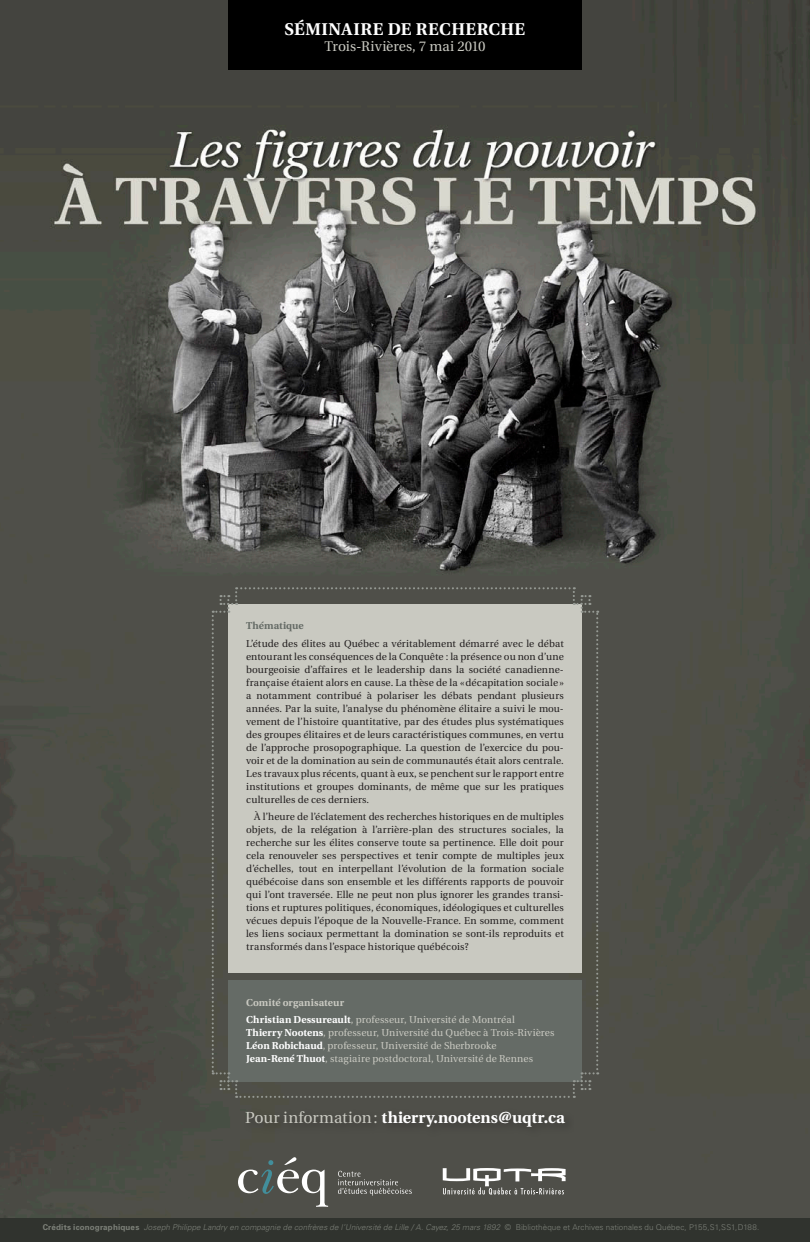
<style>
.page{position:relative;width:810px;height:1242px;background:#fff}
.page>*{position:absolute;margin:0;border:0;box-sizing:border-box;transform-origin:0 0}
.t1{font:700 17px "Utopia";letter-spacing:.2em;color:#fff}
.t2{font:700 16px "Utopia";letter-spacing:-.005em;color:#fff}
.t3{font:14px "Utopia";color:#c9c9c1}
.t4{font:10px/13px "Utopia";letter-spacing:.01em;color:#231f20;text-align:justify}
.t5{font:10px/13px "Utopia";letter-spacing:.01em;color:#c9c9c1}
.t6{font:700 10px "Utopia";color:#656b66}
.t7{font:italic 300 8px "Univers";letter-spacing:.01em;color:#7c8078}
.s1{font-weight:700}
.s2{font-weight:700;color:#fff}
.s3{font-weight:400;color:#c9c9c1}
.s4{font-weight:700;font-style:normal}
.s5{font-style:normal}
</style>
<div class="page">
<img style="left:0;top:0;width:810px;height:1218px">
<div style="left:228px;top:0;width:354px;height:69px;background:#000"></div>
<div style="left:0;top:1218px;width:810px;height:24px;background:#30332e"></div>
<div style="left:241px;top:1107px;width:333px;height:30px;background:#4c4c46"></div>
<svg style="left:238px;top:1157px;width:90px;height:50px;background:#686b66"></svg>
<svg style="left:338px;top:1171px;width:74px;height:25px;background:#63635e"></svg>
<svg style="left:443px;top:1168px;width:123px;height:27px;background:#7f7f7b"></svg>
<svg style="left:212px;top:587px;width:386px;height:511px;background:#a4a59e"></svg>
<h1 class="t1" style="left:285px;top:19px;width:242px">Séminaire de recherche</h1>
<h3 class="t3" style="left:325px;top:39px;width:162px">Trois-Rivières, 7 mai 2010</h3>
<p class="t6" style="left:246px;top:620px;width:59px">Thématique</p>
<p class="t4" style="left:246px;top:637px;width:319px">L’étude des élites au Québec a véritablement démarré avec le débat entourant les conséquences de la Conquête : la présence ou non d’une bourgeoisie d’affaires et le leadership dans la société canadienne&shy;française étaient alors en cause. La thèse de la «décapitation sociale» a notamment contribué à polariser les débats pendant plusieurs années. Par la suite, l’analyse du phénomène élitaire a suivi le mou&shy;vement de l’histoire quantitative, par des études plus systématiques des groupes élitaires et de leurs caractéristiques communes, en vertu de l’approche prosopographique. La question de l’exercice du pou&shy;voir et de la domination au sein de communautés était alors centrale.<br>Les travaux plus récents, quant à eux, se penchent sur le rapport entre institutions et groupes dominants, de même que sur les pratiques culturelles de ces derniers.</p>
<p class="t4" style="left:246px;top:811px;width:319px;text-indent:8px">À l’heure de l’éclatement des recherches historiques en de multiples objets, de la relégation à l’arrière-plan des structures sociales, la recherche sur les élites conserve toute sa pertinence. Elle doit pour cela renouveler ses perspectives et tenir compte de multiples jeux d’échelles, tout en interpellant l’évolution de la formation sociale québécoise dans son ensemble et les différents rapports de pouvoir qui l’ont traversée. Elle ne peut non plus ignorer les grandes transi&shy;tions et ruptures politiques, économiques, idéologiques et culturelles vécues depuis l’époque de la Nouvelle-France. En somme, comment les liens sociaux permettant la domination se sont-ils reproduits et transformés dans l’espace historique québécois?</p>
<p class="t5" style="left:246px;top:994px;width:270px;line-height:17.5px"><span class="s1">Comité organisateur<br></span><span class="s2">Christian Dessureault</span>, professeur, Université de Montréal</p>
<p class="t5" style="left:246px;top:1026px;width:310px"><span class="s2">Thierry Nootens</span>, professeur, Université du Québec à Trois-Rivières<br><span class="s2">Léon Robichaud</span>, professeur, Université de Sherbrooke<br><span class="s2">Jean-René Thuot</span>, stagiaire postdoctoral, Université de Rennes</p>
<h2 class="t2" style="left:245px;top:1108px;width:321px"><span class="s3">Pour information:</span> thierry.nootens@uqtr.ca</h2>
<p class="t7" style="left:43px;top:1222px;width:718px"><span class="s4">Crédits iconographiques</span> Joseph Philippe Landry en compagnie de confrères de l’Université de Lille / A. Cayez, 25 mars 1892 <span class="s5">© Bibliothèque et Archives nationales du Québec, P155,S1,SS1,D188.</span></p>
</div>
